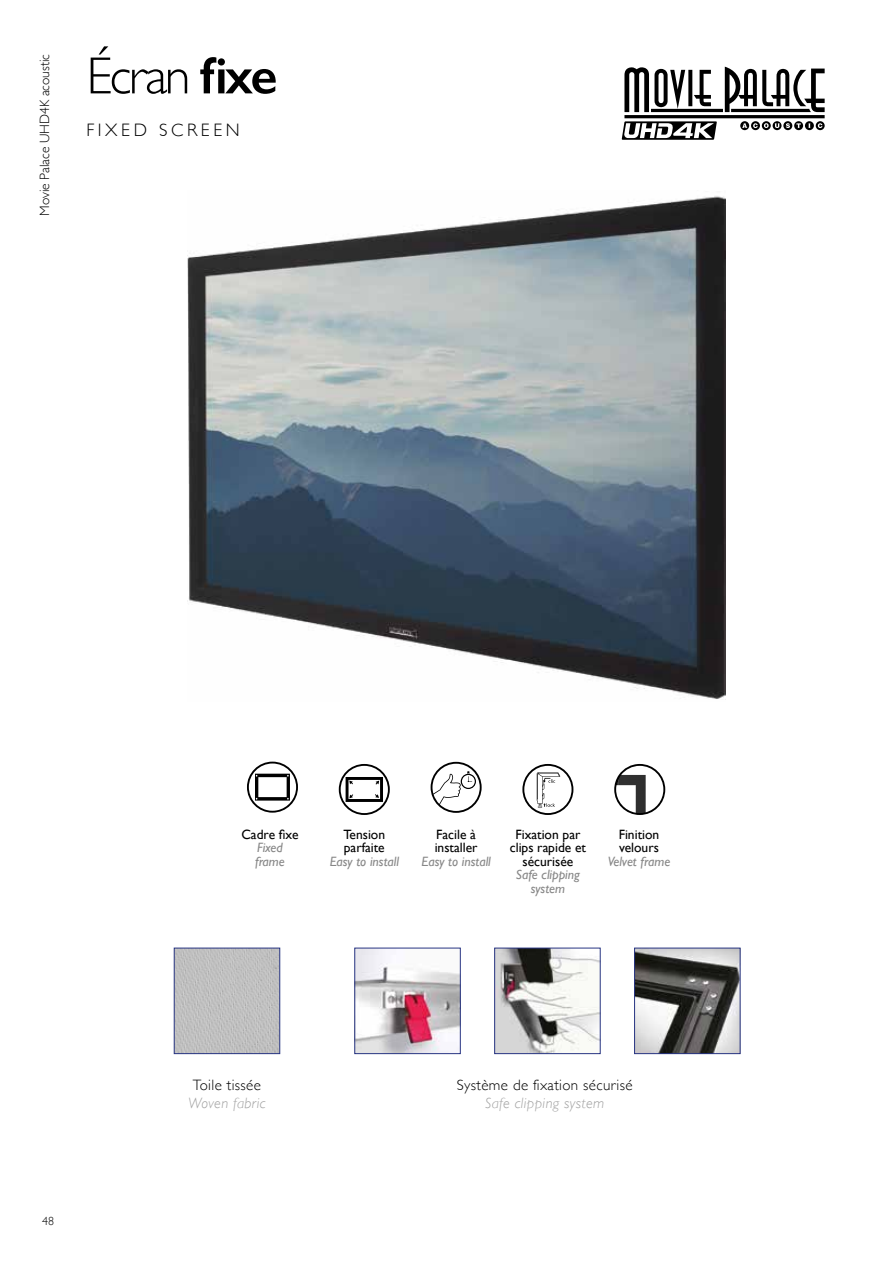
<style>
.page{position:relative;width:893px;height:1263px;background:#fff}
.page>*{position:absolute;margin:0;border:0;box-sizing:border-box;transform-origin:0 0}
.t1{font:300 52.5px "Gill Sans";letter-spacing:-.05em;color:#000}
.t2{font:300 18px "Gill Sans";letter-spacing:.2em;color:#000}
.t3{font:300 15px "Gill Sans";letter-spacing:.025em;color:#000}
.t4{font:italic 300 15px "Gill Sans";letter-spacing:.025em;color:#a1a1a1}
.t5{font:13.5px/13.5px "Gill Sans";color:#000}
.t6{font:italic 13.5px/13.5px "Gill Sans";color:#878787}
.t7{font:300 13.5px "Gill Sans";color:#000}
.t8{font:300 12px "Gill Sans";color:#000}
.s1{font-weight:600}
</style>
<div class="page">
<svg style="left:622px;top:67px;width:203px;height:73px"></svg>
<img style="left:187px;top:196px;width:539px;height:504px">
<img style="left:357px;top:950px;width:101px;height:102px">
<img style="left:636px;top:950px;width:102px;height:102px">
<div style="left:634px;top:948px;width:106px;height:106px;border:1px solid #283583"></div>
<img style="left:496px;top:950px;width:102px;height:102px">
<div style="left:494px;top:948px;width:106px;height:106px;border:1px solid #283583"></div>
<img style="left:176px;top:950px;width:102px;height:102px">
<div style="left:174px;top:948px;width:106px;height:106px;border:1px solid #283583"></div>
<svg style="left:247px;top:762px;width:51px;height:51px"></svg>
<svg style="left:431px;top:762px;width:51px;height:51px"></svg>
<svg style="left:522px;top:764px;width:51px;height:51px"></svg>
<svg style="left:614px;top:764px;width:51px;height:51px"></svg>
<svg style="left:339px;top:764px;width:51px;height:51px"></svg>
<p class="t7" style="left:34px;top:216px;width:163px;rotate:-90deg">Movie Palace UHD4K acoustic</p>
<h1 class="t1" style="left:86px;top:35px;width:192px">Écran <span class="s1">fixe</span></h1>
<h2 class="t2" style="left:86px;top:116px;width:155px">FIXED SCREEN</h2>
<p class="t8" style="left:42px;top:1212px;width:13px">48</p>
<p class="t5" style="left:241px;top:827px;width:59px">Cadre fixe</p>
<p class="t6" style="left:255px;top:841px;width:31px">Fixed frame</p>
<p class="t5" style="left:343px;top:827px;width:43px">Tension parfaite</p>
<p class="t6" style="left:330px;top:855px;width:71px">Easy to install</p>
<p class="t5" style="left:435px;top:827px;width:44px">Facile à installer</p>
<p class="t6" style="left:421px;top:855px;width:71px">Easy to install</p>
<p class="t5" style="left:510px;top:827px;width:78px;text-align:center">Fixation par clips rapide et sécurisée</p>
<p class="t6" style="left:516px;top:868px;width:66px;text-align:center">Safe clipping system</p>
<p class="t5" style="left:619px;top:827px;width:42px">Finition velours</p>
<p class="t6" style="left:608px;top:855px;width:64px">Velvet frame</p>
<p class="t3" style="left:193px;top:1073px;width:70px">Toile tissée</p>
<p class="t4" style="left:188px;top:1094px;width:79px">Woven fabric</p>
<p class="t3" style="left:457px;top:1073px;width:177px">Système de fixation sécurisé</p>
<p class="t4" style="left:485px;top:1094px;width:121px">Safe clipping system</p>
</div>
